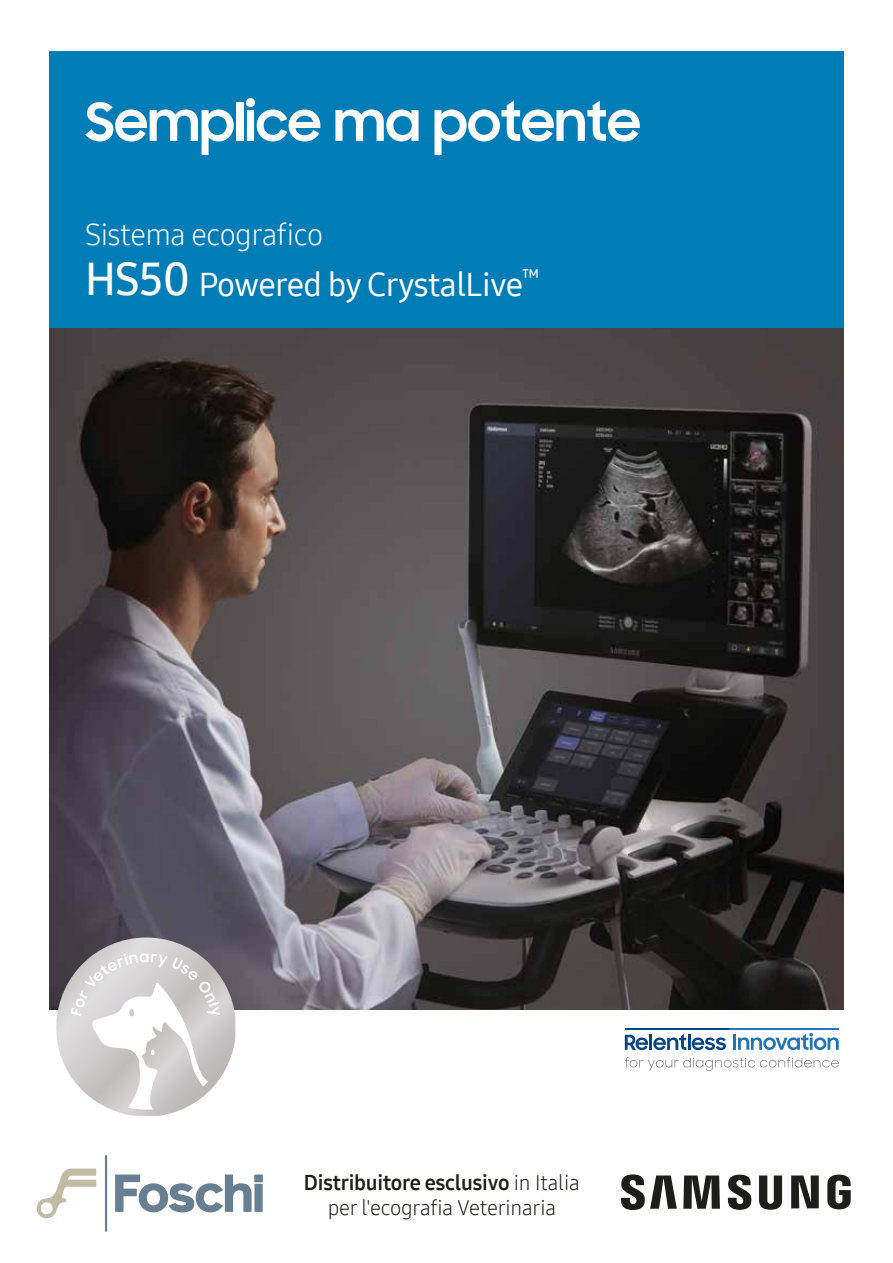
<style>
.page{position:relative;width:893px;height:1263px;background:#fff}
.page>*{position:absolute;margin:0;border:0;box-sizing:border-box;transform-origin:0 0}
.t1{font:700 52.5px "Samsung Sharp Sans";letter-spacing:-.01em;color:#fff}
.t2{font:45px "Samsung One 600";color:#fff}
.t3{font:33px "Samsung One 500";letter-spacing:-.02em;color:#fff}
.t4{font:30px "Samsung One 300";letter-spacing:-.02em;color:#fff}
.t5{font:21px "Samsung One 700";letter-spacing:-.01em;color:#1d1d1b}
.t6{font:21px "Samsung One 300";letter-spacing:-.01em;color:#1d1d1b}
.s1{font-family:"Samsung One 300"}
</style>
<div class="page">
<img style="left:49px;top:327px;width:794px;height:682px">
<div style="left:49px;top:51px;width:795px;height:276px;background:#007cb6"></div>
<svg style="left:625px;top:1057px;width:214px;height:14px"></svg>
<hr style="left:625px;top:1028px;width:105px;height:2px;background:#004682">
<hr style="left:730px;top:1028px;width:109px;height:2px;background:#2275b4">
<svg style="left:625px;top:1034px;width:101px;height:16px"></svg>
<hr style="left:733px;top:1035px;width:3px;height:15px;background:#2275b4">
<svg style="left:738px;top:1033px;width:101px;height:17px"></svg>
<svg style="left:621px;top:1174px;width:230px;height:36px"></svg>
<svg style="left:37px;top:1168px;width:59px;height:50px"></svg>
<svg style="left:115px;top:1174px;width:148px;height:38px"></svg>
<hr style="left:105px;top:1156px;width:2px;height:75px;background:#687f91">
<svg style="left:49px;top:937px;width:186px;height:179px"></svg>
<h1 class="t1" style="left:85px;top:83px;width:557px">Semplice ma potente</h1>
<h3 class="t4" style="left:85px;top:215px;width:240px">Sistema ecografico</h3>
<h2 class="t2" style="left:85px;top:249px;width:106px">HS50</h2>
<h3 class="t3" style="left:199px;top:262px;width:342px">Powered by CrystalLive<sup>™</sup></h3>
<p class="t5" style="left:304px;top:1168px;width:278px">Distribuitore esclusivo <span class="s1">in Italia</span></p>
<p class="t6" style="left:328px;top:1194px;width:230px">per l'ecografia Veterinaria</p>
</div>
